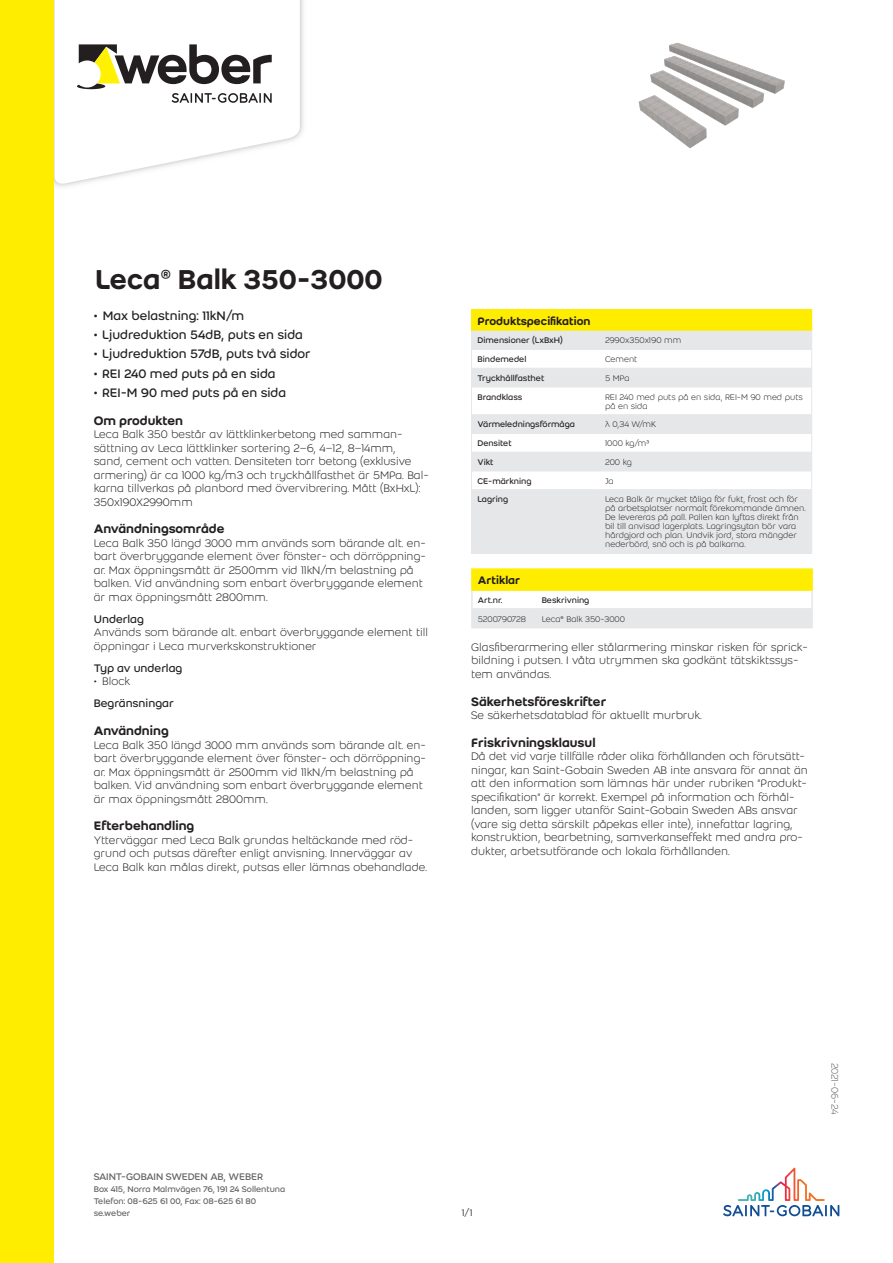
<style>
.page{position:relative;width:893px;height:1263px;background:#fff}
.page>*{position:absolute;margin:0;border:0;box-sizing:border-box;transform-origin:0 0}
.Product_name{font:500 30px "Weber";color:#231f20}
.t1{font:13.5px "Weber";color:#231f20}
.Second_header{font:500 13.5px "Weber";color:#231f20}
.Body_text{font:300 12px/13.5px "Weber";color:#231f20}
.Second_sub-header{font:12px "Weber";color:#231f20}
.header_1{font:500 12px "Weber";color:#231f20}
.column_header_1_colu{font:500 12px "Weber";color:#231f20}
.t2{font:10.5px "Weber";letter-spacing:-.01em;color:#636366}
.Last_modification_da{font:300 10.5px "Weber";letter-spacing:-.02em;color:#636366}
.column_2{font:300 9px/9px "Weber";color:#231f20}
.column_1{font:9px "Weber";color:#231f20}
.t3{font:9px/12px "Weber";letter-spacing:-.005em;color:#636366}
.column_header_2_colu{font:9px "Weber";color:#231f20}
.column_1-2{font:300 9px "Weber";letter-spacing:-.02em;color:#231f20}
</style>
<div class="page">
<img style="left:54px;top:0;width:250px;height:187px">
<svg style="left:55px;top:0;width:245px;height:186px"></svg>
<svg style="left:77px;top:44px;width:195px;height:59px"></svg>
<div style="left:0;top:0;width:54px;height:1263px;background:#ffed00"></div>
<svg style="left:723px;top:1168px;width:116px;height:48px"></svg>
<div style="left:471px;top:310px;width:341px;height:21px;background:#ffed00"></div>
<svg style="left:472px;top:331px;width:339px;height:222px;fill:#e6e7e9"></svg>
<hr style="left:471px;top:349px;width:128px;height:1px;background:#e6e7e9">
<hr style="left:599px;top:349px;width:213px;height:1px;background:#e6e7e9">
<hr style="left:471px;top:368px;width:128px;height:1px;background:#e6e7e9">
<hr style="left:599px;top:368px;width:213px;height:1px;background:#e6e7e9">
<hr style="left:471px;top:387px;width:128px;height:1px;background:#e6e7e9">
<hr style="left:599px;top:387px;width:213px;height:1px;background:#e6e7e9">
<hr style="left:471px;top:414px;width:128px;height:1px;background:#e6e7e9">
<hr style="left:599px;top:414px;width:213px;height:1px;background:#e6e7e9">
<hr style="left:471px;top:433px;width:128px;height:1px;background:#e6e7e9">
<hr style="left:599px;top:433px;width:213px;height:1px;background:#e6e7e9">
<hr style="left:471px;top:452px;width:128px;height:1px;background:#e6e7e9">
<hr style="left:599px;top:452px;width:213px;height:1px;background:#e6e7e9">
<hr style="left:471px;top:471px;width:128px;height:1px;background:#e6e7e9">
<svg style="left:471px;top:330px;width:1px;height:159px"></svg>
<hr style="left:599px;top:471px;width:213px;height:1px;background:#e6e7e9">
<svg style="left:811px;top:330px;width:1px;height:159px"></svg>
<hr style="left:471px;top:489px;width:128px;height:1px;background:#e6e7e9">
<hr style="left:471px;top:490px;width:1px;height:63px;background:#e6e7e9">
<hr style="left:471px;top:553px;width:128px;height:1px;background:#e6e7e9">
<hr style="left:599px;top:489px;width:213px;height:1px;background:#e6e7e9">
<hr style="left:811px;top:490px;width:1px;height:63px;background:#e6e7e9">
<hr style="left:599px;top:553px;width:213px;height:1px;background:#e6e7e9">
<hr style="left:471px;top:568px;width:65px;height:2px;background:#ffed00">
<hr style="left:536px;top:568px;width:277px;height:2px;background:#ffed00">
<svg style="left:471px;top:569px;width:342px;height:58px"></svg>
<hr style="left:471px;top:627px;width:65px;height:1px;background:#e6e7e9">
<hr style="left:536px;top:627px;width:277px;height:1px;background:#e6e7e9">
<img style="left:638px;top:42px;width:147px;height:106px">
<p class="Product_name" style="left:95px;top:257px;width:289px">Leca® Balk 350-3000</p>
<p class="t1" style="left:94px;top:306px;width:152px">• Max belastning: 11kN/m</p>
<p class="t1" style="left:94px;top:325px;width:211px">• Ljudreduktion 54dB, puts en sida</p>
<p class="t1" style="left:94px;top:344px;width:218px">• Ljudreduktion 57dB, puts två sidor</p>
<p class="t1" style="left:94px;top:364px;width:183px">• REI 240 med puts på en sida</p>
<p class="t1" style="left:94px;top:383px;width:194px">• REI-M 90 med puts på en sida</p>
<p class="Second_header" style="left:94px;top:410px;width:91px">Om produkten</p>
<p class="Body_text" style="left:94px;top:427px;width:336px">Leca Balk 350 består av lättklinkerbetong med samman&shy;sättning av Leca lättklinker sortering 2–6, 4–12, 8–14mm,<br>sand, cement och vatten. Densiteten torr betong (exklusive armering) är ca 1000 kg/m3 och tryckhållfasthet är 5MPa. Bal&shy;karna tillverkas på planbord med övervibrering. Mått (BxHxL):<br>350x190X2990mm</p>
<p class="Second_header" style="left:94px;top:519px;width:132px">Användningsområde</p>
<p class="Body_text" style="left:94px;top:536px;width:334px">Leca Balk 350 längd 3000 mm används som bärande alt. en&shy;bart överbryggande element över fönster- och dörröppning&shy;ar. Max öppningsmått är 2500mm vid 11kN/m belastning på balken. Vid användning som enbart överbryggande element är max öppningsmått 2800mm.</p>
<p class="Second_sub-header" style="left:94px;top:611px;width:52px">Underlag</p>
<p class="Body_text" style="left:94px;top:625px;width:336px">Används som bärande alt. enbart överbryggande element till öppningar i Leca murverkskonstruktioner</p>
<p class="Second_sub-header" style="left:94px;top:660px;width:90px">Typ av underlag</p>
<p class="Body_text" style="left:94px;top:674px;width:38px">• Block</p>
<p class="Second_sub-header" style="left:94px;top:695px;width:82px">Begränsningar</p>
<p class="Second_header" style="left:94px;top:721px;width:77px">Användning</p>
<p class="Body_text" style="left:94px;top:738px;width:334px">Leca Balk 350 längd 3000 mm används som bärande alt. en&shy;bart överbryggande element över fönster- och dörröppning&shy;ar. Max öppningsmått är 2500mm vid 11kN/m belastning på balken. Vid användning som enbart överbryggande element är max öppningsmått 2800mm.</p>
<p class="Second_header" style="left:94px;top:816px;width:102px">Efterbehandling</p>
<p class="Body_text" style="left:94px;top:833px;width:335px">Ytterväggar med Leca Balk grundas heltäckande med röd&shy;grund och putsas därefter enligt anvisning. Innerväggar av<br>Leca Balk kan målas direkt, putsas eller lämnas obehandlade.</p>
<p class="header_1" style="left:477px;top:312px;width:114px">Produktspecifikation</p>
<p class="column_1" style="left:477px;top:334px;width:87px">Dimensioner (LxBxH)</p>
<p class="column_2" style="left:605px;top:336px;width:78px">2990x350x190 mm</p>
<p class="column_1" style="left:477px;top:353px;width:50px">Bindemedel</p>
<p class="column_2" style="left:605px;top:355px;width:34px">Cement</p>
<p class="column_1" style="left:477px;top:372px;width:68px">Tryckhållfasthet</p>
<p class="column_2" style="left:605px;top:373px;width:26px">5 MPa</p>
<p class="column_1" style="left:477px;top:390px;width:46px">Brandklass</p>
<p class="column_2" style="left:605px;top:392px;width:199px">REI 240 med puts på en sida, REI-M 90 med puts på en sida</p>
<p class="column_1" style="left:477px;top:418px;width:99px">Värmeledningsförmåga</p>
<p class="column_2" style="left:605px;top:420px;width:53px">λ 0,34 W/mK</p>
<p class="column_1" style="left:477px;top:437px;width:36px">Densitet</p>
<p class="column_2" style="left:605px;top:439px;width:46px">1000 kg/m³</p>
<p class="column_1" style="left:477px;top:456px;width:18px">Vikt</p>
<p class="column_2" style="left:605px;top:457px;width:28px">200 kg</p>
<p class="column_1" style="left:477px;top:474px;width:56px">CE-märkning</p>
<p class="column_2" style="left:605px;top:476px;width:10px">Ja</p>
<p class="column_1" style="left:477px;top:493px;width:32px">Lagring</p>
<p class="column_2" style="left:605px;top:495px;width:202px">Leca Balk är mycket tåliga för fukt, frost och för på arbetsplatser normalt förekommande ämnen.<br>De levereras på pall. Pallen kan lyftas direkt från bil till anvisad lagerplats. Lagringsytan bör vara hårdgjord och plan. Undvik jord, stora mängder nederbörd, snö och is på balkarna.</p>
<p class="column_header_1_colu" style="left:478px;top:571px;width:44px">Artiklar</p>
<p class="column_header_2_colu" style="left:478px;top:594px;width:26px">Art.nr.</p>
<p class="column_header_2_colu" style="left:542px;top:594px;width:49px">Beskrivning</p>
<p class="column_1-2" style="left:478px;top:613px;width:50px">5200790728</p>
<p class="column_2" style="left:542px;top:614px;width:85px">Leca® Balk 350-3000</p>
<p class="Body_text" style="left:471px;top:640px;width:338px">Glasfiberarmering eller stålarmering minskar risken för sprick&shy;bildning i putsen. I våta utrymmen ska godkänt tätskiktssys&shy;tem användas.</p>
<p class="Second_header" style="left:471px;top:691px;width:137px">Säkerhetsföreskrifter</p>
<p class="Body_text" style="left:471px;top:708px;width:232px">Se säkerhetsdatablad för aktuellt murbruk.</p>
<p class="Second_header" style="left:471px;top:733px;width:126px">Friskrivningsklausul</p>
<p class="Body_text" style="left:471px;top:749px;width:338px">Då det vid varje tillfälle råder olika förhållanden och förutsätt&shy;ningar, kan Saint-Gobain Sweden AB inte ansvara för annat än att den information som lämnas här under rubriken ”Produkt&shy;specifikation” är korrekt. Exempel på information och förhål&shy;landen, som ligger utanför Saint-Gobain Sweden ABs ansvar (vare sig detta särskilt påpekas eller inte), innefattar lagring, konstruktion, bearbetning, samverkanseffekt med andra pro&shy;dukter, arbetsutförande och lokala förhållanden.</p>
<p class="t2" style="left:94px;top:1169px;width:171px">SAINT-GOBAIN SWEDEN AB, WEBER</p>
<p class="t3" style="left:94px;top:1183px;width:193px">Box 415, Norra Malmvägen 76, 191 24 Sollentuna<br>Telefon: 08-625 61 00, Fax: 08-625 61 80 se.weber</p>
<p class="t2" style="left:462px;top:1205px;width:12px">1/1</p>
<p class="Last_modification_da" style="left:842px;top:1062px;width:53px;rotate:90deg">2021-06-24</p>
</div>
